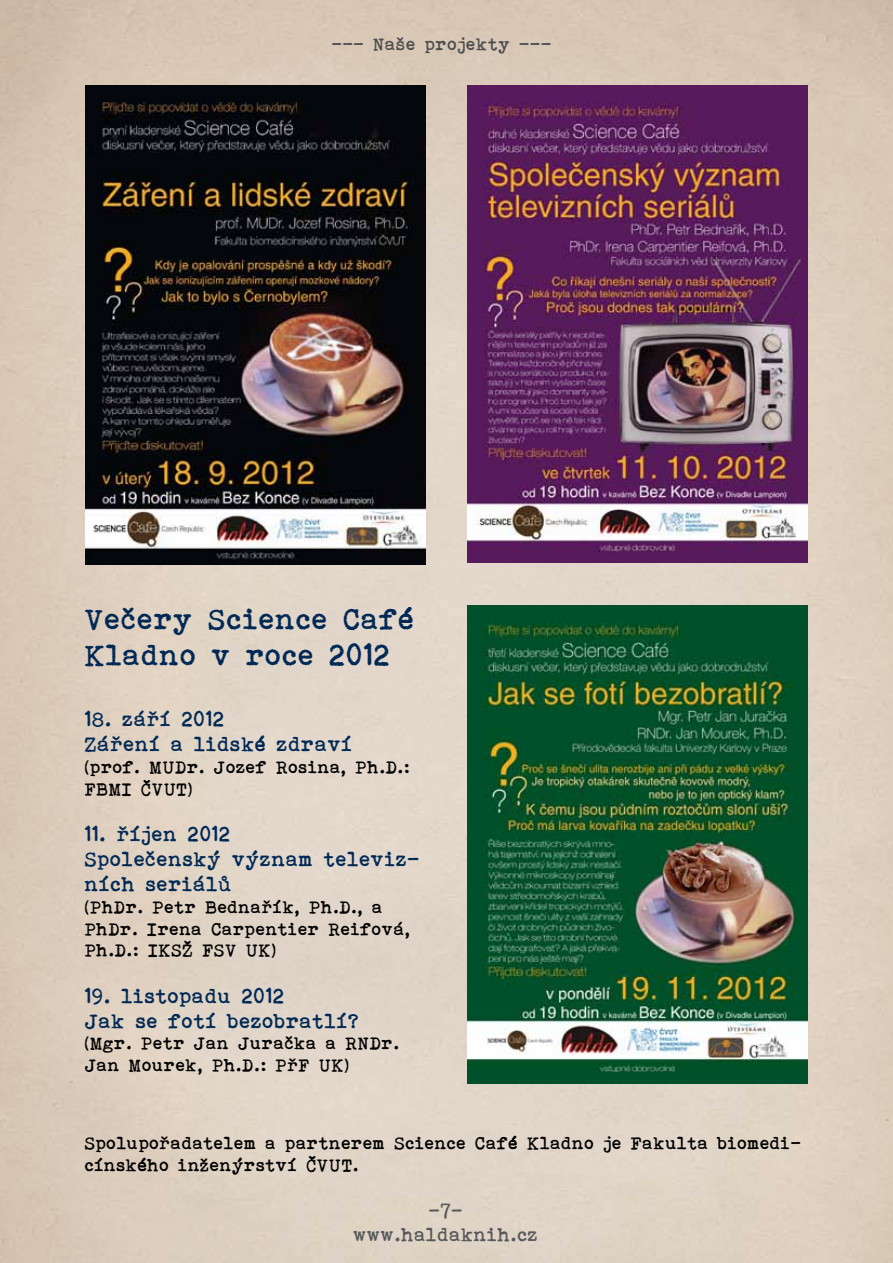
<style>
.page{position:relative;width:893px;height:1263px;background:#fff}
.page>*{position:absolute;margin:0;border:0;box-sizing:border-box;transform-origin:0 0}
.t1{font:30px/36px "Bohemian typewriter";color:#002956}
.t2{font:21px/25.2px "Bohemian typewriter";color:#002956}
.t3{font:19.5px/23.4px "Bohemian typewriter";color:#58595b;text-align:center}
.t4{font:18px/21.6px "Bohemian typewriter";color:#000}
.t5{font:18px "Bohemian typewriter";color:#4d4d4f}
</style>
<div class="page">
<img style="left:0;top:0;width:893px;height:1263px">
<img style="left:85px;top:85px;width:340px;height:479px">
<img style="left:468px;top:85px;width:340px;height:477px">
<img style="left:468px;top:606px;width:340px;height:477px">
<p class="t5" style="left:332px;top:34px;width:222px">--- Naše projekty ---</p>
<h1 class="t1" style="left:85px;top:600px;width:332px">Večery Science Café<br>Kladno v roce 2012</h1>
<p class="t2" style="left:85px;top:706px;width:270px">18. září 2012<br>Záření a lidské zdraví</p>
<p class="t4" style="left:85px;top:756px;width:327px">(prof. MUDr. Jozef Rosina, Ph.D.:<br>FBMI ČVUT)</p>
<p class="t2" style="left:85px;top:821px;width:337px">11. říjen 2012<br>Společenský význam televiz&shy;ních seriálů</p>
<p class="t4" style="left:85px;top:896px;width:328px">(PhDr. Petr Bednařík, Ph.D., a<br>PhDr. Irena Carpentier Reifová,<br>Ph.D.: IKSŽ FSV UK)</p>
<p class="t2" style="left:85px;top:983px;width:277px">19. listopadu 2012<br>Jak se fotí bezobratlí?</p>
<p class="t4" style="left:85px;top:1032px;width:316px">(Mgr. Petr Jan Juračka a RNDr.<br>Jan Mourek, Ph.D.: PřF UK)</p>
<p class="t4" style="left:85px;top:1132px;width:718px">Spolupořadatelem a partnerem Science Café Kladno je Fakulta biomedi&shy;cínského inženýrství ČVUT.</p>
<p class="t3" style="left:354px;top:1199px;width:186px">-7- www.haldaknih.cz</p>
</div>
